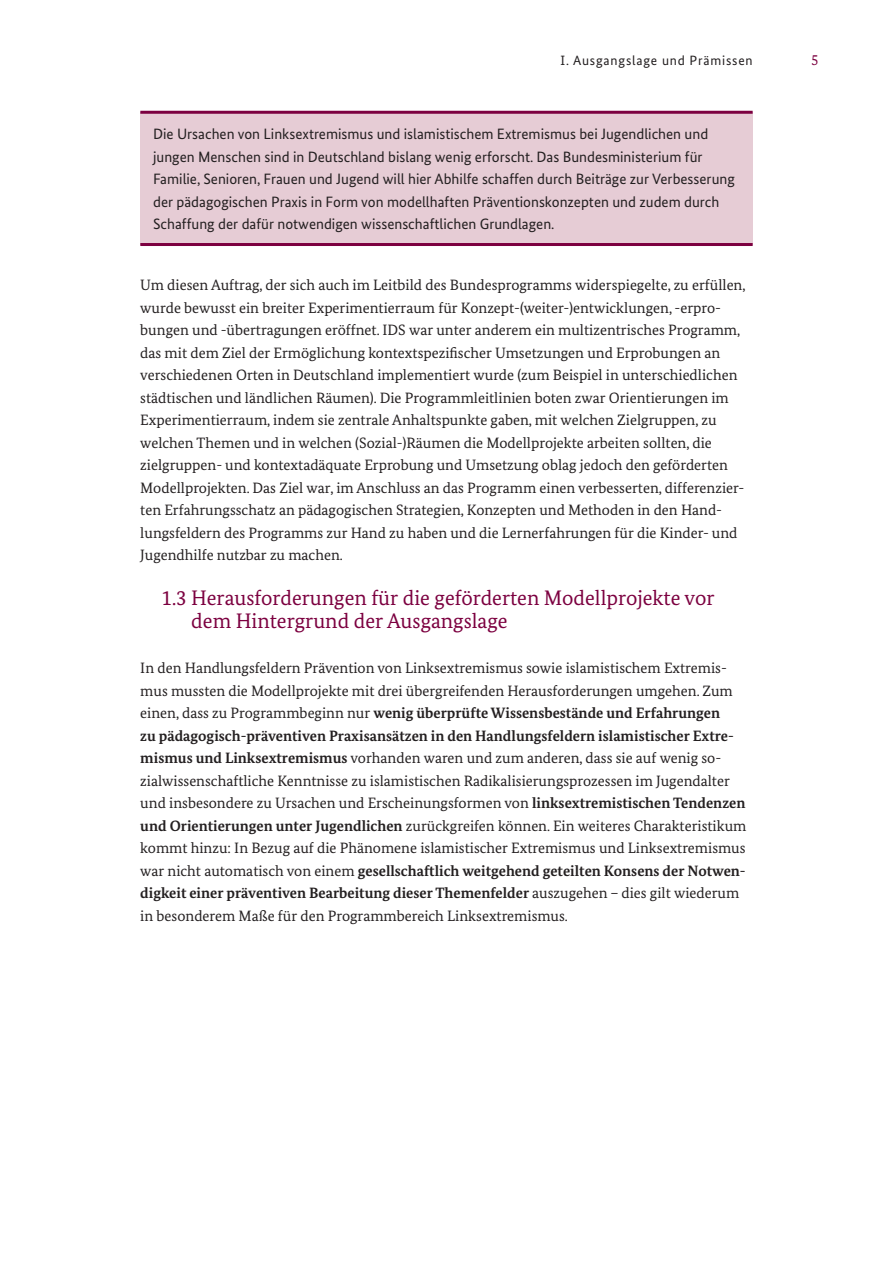
<style>
.page{position:relative;width:893px;height:1263px;background:#fff}
.page>*{position:absolute;margin:0;border:0;box-sizing:border-box;transform-origin:0 0}
.H2_-_Headline{font:21px/22.5px "Bundes Serif";color:#7c0040}
.Fließtext{font:15px/22.5px "Bundes Serif";color:#231f20}
.Infobox{font:15px/22.5px "Bundes Sans";color:#231f20}
.t1{font:15px "Bundes Serif";color:#7c0040}
.t2{font:13.5px "Bundes Sans";letter-spacing:.06em;color:#231f20}
.s1{font-weight:700}
</style>
<div class="page">
<div style="left:140px;top:113px;width:613px;height:132px;background:#e6ccd5"></div>
<hr style="left:140px;top:111px;width:613px;height:3px;background:#7c0040">
<hr style="left:140px;top:243px;width:613px;height:3px;background:#7c0040">
<p class="t2" style="left:561px;top:53px;width:194px">I. Ausgangslage und Prämissen</p>
<p class="t1" style="left:811px;top:51px;width:9px">5</p>
<p class="Infobox" style="left:153px;top:123px;width:583px">Die Ursachen von Linksextremismus und islamistischem Extremismus bei Jugendlichen und jungen Menschen sind in Deutschland bislang wenig erforscht. Das Bundesministerium für Familie, Senioren, Frauen und Jugend will hier Abhilfe schaffen durch Beiträge zur Verbesserung der pädagogischen Praxis in Form von modellhaften Präventionskonzepten und zudem durch Schaffung der dafür notwendigen wissenschaftlichen Grundlagen.</p>
<p class="Fließtext" style="left:140px;top:274px;width:607px">Um diesen Auftrag, der sich auch im Leitbild des Bundesprogramms widerspiegelte, zu erfüllen, wurde bewusst ein breiter Experimentierraum für Konzept-(weiter-)entwicklungen, -erpro&shy;bungen und -übertragungen eröffnet. IDS war unter anderem ein multizentrisches Programm, das mit dem Ziel der Ermöglichung kontextspezifischer Umsetzungen und Erprobungen an verschiedenen Orten in Deutschland implementiert wurde (zum Beispiel in unterschiedlichen städtischen und ländlichen Räumen). Die Programmleitlinien boten zwar Orientierungen im Experimentierraum, indem sie zentrale Anhaltspunkte gaben, mit welchen Zielgruppen, zu welchen Themen und in welchen (Sozial-)Räumen die Modellprojekte arbeiten sollten, die zielgruppen- und kontextadäquate Erprobung und Umsetzung oblag jedoch den geförderten Modellprojekten. Das Ziel war, im Anschluss an das Programm einen verbesserten, differenzier&shy;ten Erfahrungsschatz an pädagogischen Strategien, Konzepten und Methoden in den Hand&shy;lungsfeldern des Programms zur Hand zu haben und die Lernerfahrungen für die Kinder- und Jugendhilfe nutzbar zu machen.</p>
<p class="H2_-_Headline" style="left:191px;top:587px;width:525px;text-indent:-30px">1.3 Herausforderungen für die geförderten Modellprojekte vor dem Hintergrund der Ausgangslage</p>
<p class="Fließtext" style="left:140px;top:656px;width:608px">In den Handlungsfeldern Prävention von Linksextremismus sowie islamistischem Extremis&shy;mus mussten die Modellprojekte mit drei übergreifenden Herausforderungen umgehen. Zum einen, dass zu Programmbeginn nur <span class="s1">wenig überprüfte Wissensbestände und Erfahrungen<br>zu pädagogisch-präventiven Praxisansätzen in den Handlungsfeldern islamistischer Extre&shy;mismus und Linksextremismus</span> vorhanden waren und zum anderen, dass sie auf wenig so&shy;zialwissenschaftliche Kenntnisse zu islamistischen Radikalisierungsprozessen im Jugendalter und insbesondere zu Ursachen und Erscheinungsformen von <span class="s1">linksextremistischen Tendenzen und Orientierungen unter Jugendlichen</span> zurückgreifen können. Ein weiteres Charakteristikum kommt hinzu: In Bezug auf die Phänomene islamistischer Extremismus und Linksextremismus war nicht automatisch von einem <span class="s1">gesellschaftlich weitgehend geteilten Konsens der Notwen&shy;digkeit einer präventiven Bearbeitung dieser Themenfelder</span> auszugehen – dies gilt wiederum in besonderem Maße für den Programmbereich Linksextremismus.</p>
</div>
